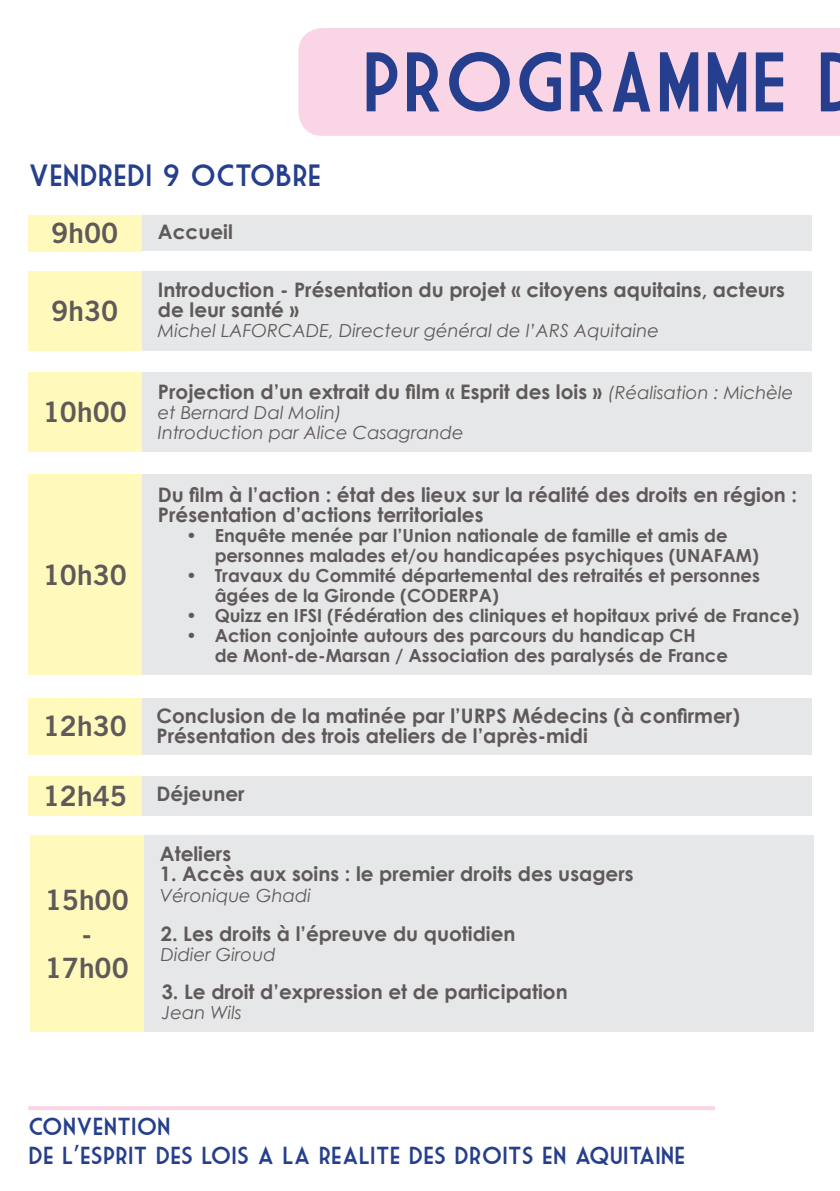
<style>
.page{position:relative;width:840px;height:1191px;background:#fff}
.page>*{position:absolute;margin:0;border:0;box-sizing:border-box;transform-origin:0 0}
.t1{font:82px "Market Deco";color:#253f8e}
.t2{font:30px "Market Deco";color:#253f8e}
.t3{font:28px "Trade Gothic LT Std Bd 2";color:#5f5959}
.t4{font:24px/28.8px "Market Deco";color:#253f8e}
.t5{font:700 20px/20px "Century Gothic";color:#5f5959}
.t6{font:700 18px/20px "Century Gothic";color:#5f5959}
.t7{font:italic 18px "Century Gothic";color:#5f5959}
.s1{font-weight:400;font-style:italic;font-size:18px}
</style>
<div class="page">
<div style="left:298px;top:28px;width:541px;height:108px;background:#fad5e5"></div>
<div style="left:142px;top:215px;width:669px;height:36px;background:#e6e7e9"></div>
<div style="left:142px;top:271px;width:669px;height:80px;background:#e6e7e9"></div>
<div style="left:142px;top:372px;width:669px;height:80px;background:#e6e7e9"></div>
<div style="left:142px;top:698px;width:669px;height:56px;background:#e6e7e9"></div>
<div style="left:142px;top:474px;width:669px;height:201px;background:#e6e7e9"></div>
<div style="left:142px;top:776px;width:669px;height:39px;background:#e6e7e9"></div>
<div style="left:28px;top:215px;width:113px;height:36px;background:#fff9bc"></div>
<div style="left:28px;top:271px;width:113px;height:80px;background:#fff9bc"></div>
<div style="left:28px;top:372px;width:113px;height:80px;background:#fff9bc"></div>
<div style="left:28px;top:698px;width:113px;height:56px;background:#fff9bc"></div>
<div style="left:28px;top:474px;width:113px;height:201px;background:#fff9bc"></div>
<div style="left:28px;top:776px;width:113px;height:39px;background:#fff9bc"></div>
<div style="left:144px;top:835px;width:669px;height:197px;background:#e6e7e9"></div>
<div style="left:30px;top:835px;width:113px;height:197px;background:#fff9bc"></div>
<hr style="left:28px;top:1106px;width:686px;height:4px;background:#fad5e5">
<p class="t2" style="left:28px;top:159px;width:294px">VENDREDI 9 OCTOBRE</p>
<p class="t3" style="left:51px;top:216px;width:68px">9h00</p>
<p class="t5" style="left:158px;top:220px;width:76px">Accueil</p>
<p class="t1" style="left:361px;top:37px;width:427px">PROGRAMME</p>
<p class="t3" style="left:51px;top:294px;width:68px">9h30</p>
<p class="t3" style="left:43px;top:395px;width:86px">10h00</p>
<p class="t3" style="left:43px;top:557px;width:86px">10h30</p>
<p class="t3" style="left:43px;top:709px;width:86px">12h30</p>
<p class="t3" style="left:43px;top:778px;width:85px">12h45</p>
<p class="t5" style="left:158px;top:278px;width:628px">Introduction - Présentation du projet « citoyens aquitains, acteurs de leur santé »</p>
<p class="t7" style="left:158px;top:317px;width:502px">Michel LAFORCADE, Directeur général de l’ARS Aquitaine</p>
<p class="t5" style="left:158px;top:381px;width:636px">Projection d’un extrait du film « Esprit des lois » <span class="s1">(Réalisation : Michèle</span></p>
<p class="t7" style="left:158px;top:400px;width:185px">et Bernard Dal Molin)</p>
<p class="t7" style="left:158px;top:420px;width:307px">Introduction par Alice Casagrande</p>
<p class="t5" style="left:158px;top:484px;width:640px">Du film à l’action : état des lieux sur la réalité des droits en région :<br>Présentation d’actions territoriales</p>
<p class="t6" style="left:214px;top:525px;width:545px;text-indent:-28px">• Enquête menée par l’Union nationale de famille et amis de personnes malades et/ou handicapées psychiques (UNAFAM)</p>
<p class="t6" style="left:214px;top:565px;width:546px;text-indent:-28px">• Travaux du Commité départemental des retraités et personnes âgées de la Gironde (CODERPA)</p>
<p class="t6" style="left:186px;top:605px;width:614px">• Quizz en IFSI (Fédération des cliniques et hopitaux privé de France)</p>
<p class="t6" style="left:214px;top:625px;width:514px;text-indent:-28px">• Action conjointe autours des parcours du handicap CH<br>de Mont-de-Marsan / Association des paralysés de France</p>
<p class="t5" style="left:156px;top:704px;width:584px">Conclusion de la matinée par l’URPS Médecins (à confirmer)</p>
<p class="t5" style="left:156px;top:724px;width:432px">Présentation des trois ateliers de l’après-midi</p>
<p class="t5" style="left:156px;top:783px;width:89px">Déjeuner</p>
<p class="t5" style="left:160px;top:842px;width:73px">Ateliers</p>
<p class="t5" style="left:160px;top:862px;width:475px">1. Accès aux soins : le premier droits des usagers</p>
<p class="t3" style="left:45px;top:883px;width:85px">15h00</p>
<p class="t7" style="left:160px;top:883px;width:152px">Véronique Ghadi</p>
<p class="t3" style="left:82px;top:916px;width:11px">-</p>
<p class="t3" style="left:45px;top:950px;width:85px">17h00</p>
<p class="t5" style="left:161px;top:922px;width:356px">2. Les droits à l’épreuve du quotidien</p>
<p class="t7" style="left:161px;top:942px;width:116px">Didier Giroud</p>
<p class="t5" style="left:162px;top:981px;width:407px">3. Le droit d’expression et de participation</p>
<p class="t7" style="left:162px;top:1000px;width:82px">Jean Wils</p>
<p class="t4" style="left:28px;top:1111px;width:658px">CONVENTION<br>DE L’ESPRIT DES LOIS A LA REALITE DES DROITS EN AQUITAINE</p>
</div>
